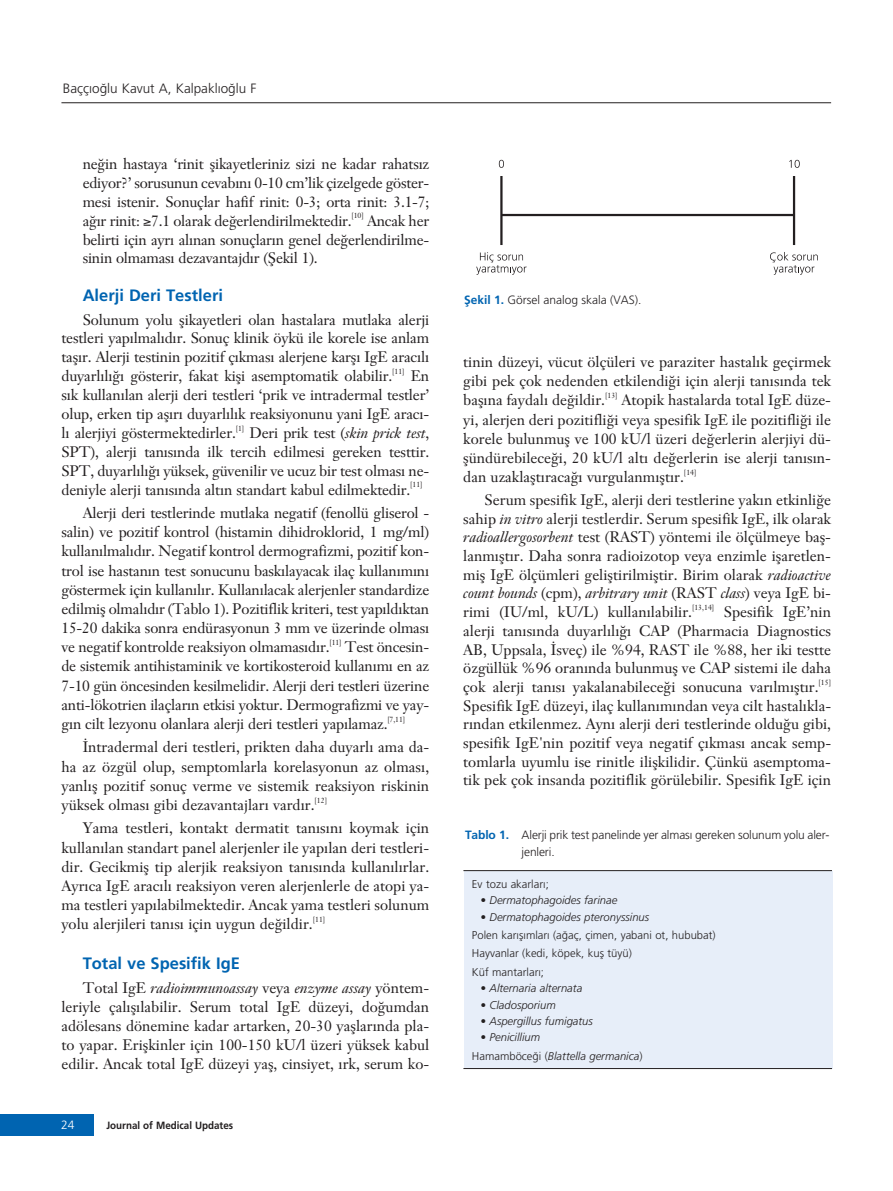
<style>
.page{position:relative;width:893px;height:1191px;background:#fff}
.page>*{position:absolute;margin:0;border:0;box-sizing:border-box;transform-origin:0 0}
.t1{font:700 16.5px "Frutiger";color:#0064b1}
.t2{font:15px/19.2px "Janson Text";color:#231f20;text-align:justify}
.t3{font:300 13.5px "Frutiger";color:#231f20}
.t4{font:300 12px/16.5px "Frutiger";letter-spacing:-.01em;color:#231f20}
.t5{font:300 12px "Frutiger";color:#fff}
.t6{font:italic 300 11.25px/18.5px "Frutiger";color:#231f20}
.t7{font:300 11.25px/18.5px "Frutiger";color:#231f20}
.t8{font:700 10.5px "Frutiger";color:#231f20;scale:.94 1}
.t9{font:7.5px "Janson Text";color:#231f20}
.s1{font-style:italic}
.s2{font-weight:700;color:#0064b1}
.s3{font-style:normal}
</style>
<div class="page">
<div style="left:0;top:1114px;width:93px;height:21px;background:#0064b1"></div>
<hr style="left:61px;top:102px;width:770px;height:1px;background:#231f20">
<hr style="left:500px;top:176px;width:3px;height:69px;background:#231f20">
<hr style="left:793px;top:176px;width:2px;height:69px;background:#231f20">
<hr style="left:501px;top:214px;width:293px;height:2px;background:#231f20">
<svg style="left:476px;top:252px;width:50px;height:23px"></svg>
<svg style="left:770px;top:252px;width:48px;height:23px"></svg>
<svg style="left:789px;top:160px;width:11px;height:8px"></svg>
<svg style="left:499px;top:160px;width:5px;height:8px"></svg>
<div style="left:464px;top:871px;width:368px;height:197px;background:#e7eef9"></div>
<hr style="left:463px;top:870px;width:369px;height:1px;background:#231f20">
<hr style="left:463px;top:1068px;width:369px;height:1px;background:#231f20">
<p class="t3" style="left:63px;top:83px;width:195px">Baçç›o¤lu Kavut A, Kalpakl›o¤lu F</p>
<p class="t2" style="left:83px;top:156px;width:348px">ne¤in hastaya ‘rinit flikayetleriniz sizi ne kadar rahats›z ediyor?’ sorusunun cevab›n› 0-10 cm’lik çizelgede göster&shy;mesi istenir. Sonuçlar hafif rinit: 0-3; orta rinit: 3.1-7; a¤›r rinit: ≥7.1 olarak de¤erlendirilmektedir.</p>
<p class="t9" style="left:352px;top:213px;width:14px">[10]</p>
<p class="t2" style="left:83px;top:213px;width:348px;text-indent:284px">Ancak her belirti için ayr› al›nan sonuçlar›n genel de¤erlendirilme&shy;sinin olmamas› dezavantajd›r (fiekil 1).</p>
<p class="t1" style="left:83px;top:289px;width:142px">Alerji Deri Testleri</p>
<p class="t2" style="left:61px;top:311px;width:369px;text-indent:21px">Solunum yolu flikayetleri olan hastalara mutlaka alerji testleri yap›lmal›d›r. Sonuç klinik öykü ile korele ise anlam tafl›r. Alerji testinin pozitif ç›kmas› alerjene karfl› IgE arac›l› duyarl›l›¤› gösterir, fakat kifli asemptomatik olabilir.</p>
<p class="t9" style="left:392px;top:368px;width:14px">[11]</p>
<p class="t2" style="left:61px;top:368px;width:369px;text-indent:349px">En s›k kullan›lan alerji deri testleri ‘prik ve intradermal testler’ olup, erken tip afl›r› duyarl›l›k reaksiyonunu yani IgE arac›- l› alerjiyi göstermektedirler.</p>
<p class="t9" style="left:236px;top:425px;width:10px">[1]</p>
<p class="t2" style="left:61px;top:425px;width:369px;text-indent:188px">Deri prik test (<span class="s1">skin prick test</span>, SPT), alerji tan›s›nda ilk tercih edilmesi gereken testtir.<br>SPT, duyarl›l›¤› yüksek, güvenilir ve ucuz bir test olmas› ne&shy;deniyle alerji tan›s›nda alt›n standart kabul edilmektedir.</p>
<p class="t9" style="left:410px;top:481px;width:14px">[11]</p>
<p class="t2" style="left:61px;top:505px;width:369px;text-indent:21px">Alerji deri testlerinde mutlaka negatif (fenollü gliserol - salin) ve pozitif kontrol (histamin dihidroklorid, 1 mg/ml) kullan›lmal›d›r. Negatif kontrol dermografizmi, pozitif kon&shy;trol ise hastan›n test sonucunu bask›layacak ilaç kullan›m›n› göstermek için kullan›l›r. Kullan›lacak alerjenler standardize edilmifl olmal›d›r (Tablo 1). Pozitiflik kriteri, test yap›ld›ktan 15-20 dakika sonra endürasyonun 3 mm ve üzerinde olmas› ve negatif kontrolde reaksiyon olmamas›d›r.</p>
<p class="t9" style="left:329px;top:639px;width:14px">[11]</p>
<p class="t2" style="left:61px;top:639px;width:369px;text-indent:283px">Test öncesin&shy;de sistemik antihistaminik ve kortikosteroid kullan›m› en az 7-10 gün öncesinden kesilmelidir. Alerji deri testleri üzerine anti-lökotrien ilaçlar›n etkisi yoktur. Dermografizmi ve yay&shy;g›n cilt lezyonu olanlara alerji deri testleri yap›lamaz.</p>
<p class="t9" style="left:387px;top:716px;width:19px">[7,11]</p>
<p class="t2" style="left:61px;top:739px;width:369px;text-indent:21px">‹ntradermal deri testleri, prikten daha duyarl› ama da&shy;ha az özgül olup, semptomlarla korelasyonun az olmas›, yanl›fl pozitif sonuç verme ve sistemik reaksiyon riskinin yüksek olmas› gibi dezavantajlar› vard›r.</p>
<p class="t9" style="left:315px;top:797px;width:14px">[12]</p>
<p class="t2" style="left:61px;top:820px;width:369px;text-indent:21px">Yama testleri, kontakt dermatit tan›s›n› koymak için kullan›lan standart panel alerjenler ile yap›lan deri testleri&shy;dir. Gecikmifl tip alerjik reaksiyon tan›s›nda kullan›l›rlar.<br>Ayr›ca IgE arac›l› reaksiyon veren alerjenlerle de atopi ya&shy;ma testleri yap›labilmektedir. Ancak yama testleri solunum yolu alerjileri tan›s› için uygun de¤ildir.</p>
<p class="t9" style="left:313px;top:916px;width:14px">[11]</p>
<p class="t1" style="left:83px;top:956px;width:159px">Total ve Spesifik IgE</p>
<p class="t2" style="left:61px;top:979px;width:369px;text-indent:21px">Total IgE <span class="s1">radioimmunoassay</span> veya <span class="s1">enzyme assay</span> yöntem&shy;leriyle çal›fl›labilir. Serum total IgE düzeyi, do¤umdan adölesans dönemine kadar artarken, 20-30 yafllar›nda pla&shy;to yapar. Eriflkinler için 100-150 kU/l üzeri yüksek kabul edilir. Ancak total IgE düzeyi yafl, cinsiyet, ›rk, serum ko-</p>
<p class="t5" style="left:61px;top:1119px;width:15px">24</p>
<p class="t8" style="left:106px;top:1120px;width:136px">Journal of Medical Updates</p>
<p class="t4" style="left:464px;top:292px;width:179px"><span class="s2">fiekil 1.</span> Görsel analog skala (VAS).</p>
<p class="t2" style="left:463px;top:354px;width:369px">tinin düzeyi, vücut ölçüleri ve paraziter hastal›k geçirmek gibi pek çok nedenden etkilendi¤i için alerji tan›s›nda tek bafl›na faydal› de¤ildir.</p>
<p class="t9" style="left:605px;top:392px;width:14px">[13]</p>
<p class="t2" style="left:463px;top:392px;width:369px;text-indent:158px">Atopik hastalarda total IgE düze&shy;yi, alerjen deri pozitifli¤i veya spesifik IgE ile pozitifli¤i ile korele bulunmufl ve 100 kU/l üzeri de¤erlerin alerjiyi dü&shy;flündürebilece¤i, 20 kU/l alt› de¤erlerin ise alerji tan›s›n&shy;dan uzaklaflt›raca¤› vurgulanm›flt›r.</p>
<p class="t9" style="left:684px;top:469px;width:14px">[14]</p>
<p class="t2" style="left:463px;top:492px;width:369px;line-height:18.8px;text-indent:21px">Serum spesifik IgE, alerji deri testlerine yak›n etkinli¤e sahip <span class="s1">in vitro</span> alerji testlerdir. Serum spesifik IgE, ilk olarak <span class="s1">radioallergosorbent</span> test (RAST) yöntemi ile ölçülmeye bafl&shy;lanm›flt›r. Daha sonra radioizotop veya enzimle iflaretlen&shy;mifl IgE ölçümleri gelifltirilmifltir. Birim olarak <span class="s1">radioactive count bounds</span> (cpm), <span class="s1">arbitrary unit</span> (RAST <span class="s1">class</span>) veya IgE bi&shy;rimi (IU/ml, kU/L) kullan›labilir.</p>
<p class="t9" style="left:692px;top:604px;width:24px">[13,14]</p>
<p class="t2" style="left:463px;top:604px;width:369px;line-height:18.8px;text-indent:261px">Spesifik IgE’nin alerji tan›s›nda duyarl›l›¤› CAP (Pharmacia Diagnostics AB, Uppsala, ‹sveç) ile %94, RAST ile %88, her iki testte özgüllük %96 oran›nda bulunmufl ve CAP sistemi ile daha çok alerji tan›s› yakalanabilece¤i sonucuna var›lm›flt›r.</p>
<p class="t9" style="left:819px;top:679px;width:14px">[15]</p>
<p class="t2" style="left:463px;top:697px;width:369px;line-height:18.8px">Spesifik IgE düzeyi, ilaç kullan›m›ndan veya cilt hastal›kla&shy;r›ndan etkilenmez. Ayn› alerji deri testlerinde oldu¤u gibi, spesifik IgE'nin pozitif veya negatif ç›kmas› ancak semp&shy;tomlarla uyumlu ise rinitle iliflkilidir. Çünkü asemptoma&shy;tik pek çok insanda pozitiflik görülebilir. Spesifik IgE için</p>
<p class="t4" style="left:522px;top:828px;width:309px;text-indent:-57px"><span class="s2">Tablo 1.</span> Alerji prik test panelinde yer almas› gereken solunum yolu aler&shy;jenleri.</p>
<p class="t7" style="left:472px;top:875px;width:78px">Ev tozu akarlar›;</p>
<p class="t6" style="left:480px;top:892px;width:138px">• Dermatophagoides farinae</p>
<p class="t6" style="left:480px;top:908px;width:170px">• Dermatophagoides pteronyssinus</p>
<p class="t7" style="left:472px;top:926px;width:245px">Polen kar›fl›mlar› (a¤aç, çimen, yabani ot, hububat)<br>Hayvanlar (kedi, köpek, kufl tüyü)<br>Küf mantarlar›;</p>
<p class="t6" style="left:480px;top:980px;width:103px">• Alternaria alternata</p>
<p class="t6" style="left:480px;top:996px;width:77px">• Cladosporium</p>
<p class="t6" style="left:480px;top:1012px;width:114px">• Aspergillus fumigatus</p>
<p class="t6" style="left:472px;top:1029px;width:172px;text-indent:9px">• Penicillium<br><span class="s3">Hamamböce¤i (</span>Blattella germanica<span class="s3">)</span></p>
</div>
